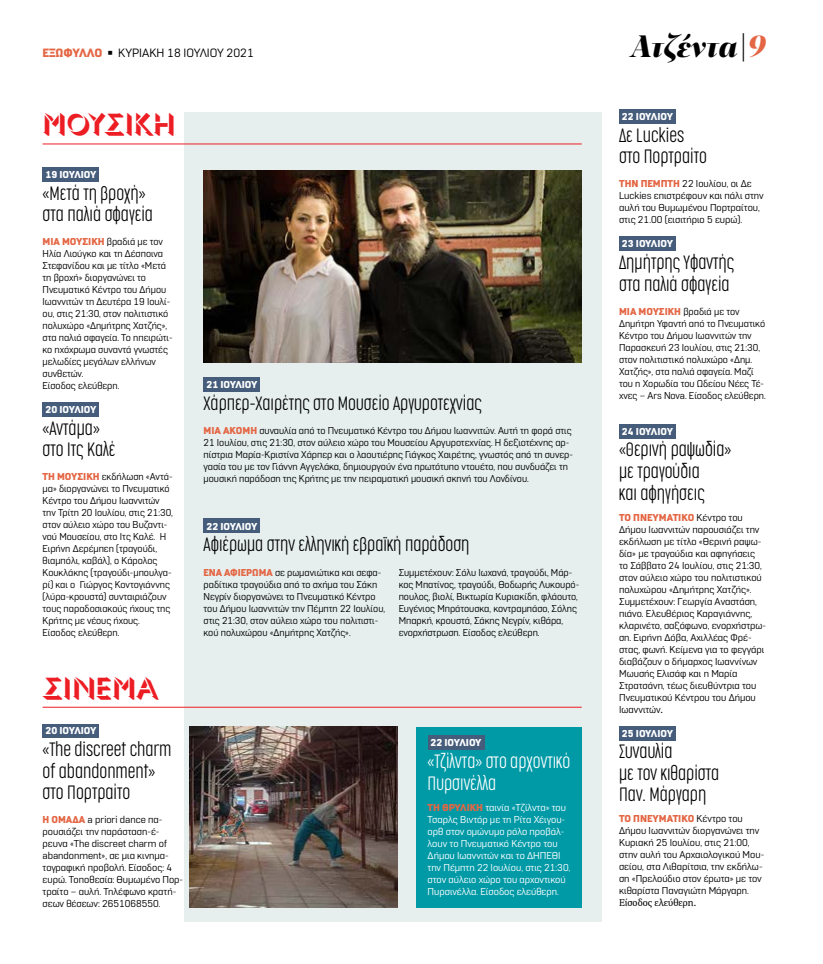
<style>
.page{position:relative;width:823px;height:964px;background:#fff}
.page>*{position:absolute;margin:0;border:0;box-sizing:border-box;transform-origin:0 0}
.t1{font:italic 900 32px "PF Regal Display Pro";color:#000}
.t2{font:300 30px "Gill Sans Nova Shadowed";color:#ed1d24}
.t3{font:200 18px/21.6px "Cocogoose Compressed";color:#000}
.t4{font:200 18px/21.6px "Cocogoose Compressed";color:#fff}
.t5{font:12px "Normative Pro";color:#000}
.t6{font:10px/12px "Normative Pro";color:#000}
.t7{font:10px/12px "Normative Pro";color:#fff}
.t8{font:900 10px "Normative Pro";color:#fff}
.t9{font:900 10px "Normative Pro";letter-spacing:-.02em;color:#fff}
.t10{font:10px "PFDIN Serif";color:#000}
.s1{font-weight:900;color:#e46644}
.s2{color:#e46644}
.s3{font-family:"PFDIN Serif"}
</style>
<div class="page">
<div style="left:183px;top:112px;width:418px;height:809px;background:#e6efee"></div>
<hr style="left:43px;top:707px;width:538px;height:1px;background:#ed1d24">
<div style="left:203px;top:378px;width:57px;height:14px;background:#455c7b"></div>
<div style="left:43px;top:724px;width:56px;height:14px;background:#455c7b"></div>
<div style="left:416px;top:727px;width:165px;height:180px;background:#009aa7"></div>
<div style="left:427px;top:736px;width:57px;height:14px;background:#455c7b"></div>
<hr style="left:43px;top:144px;width:538px;height:1px;background:#ed1d24">
<div style="left:43px;top:167px;width:56px;height:14px;background:#455c7b"></div>
<div style="left:43px;top:402px;width:56px;height:15px;background:#455c7b"></div>
<div style="left:618px;top:110px;width:57px;height:14px;background:#455c7b"></div>
<div style="left:618px;top:237px;width:57px;height:14px;background:#455c7b"></div>
<div style="left:618px;top:424px;width:57px;height:14px;background:#455c7b"></div>
<div style="left:618px;top:726px;width:57px;height:14px;background:#455c7b"></div>
<div style="left:203px;top:519px;width:57px;height:14px;background:#455c7b"></div>
<img style="left:203px;top:170px;width:378px;height:193px">
<img style="left:189px;top:726px;width:208px;height:181px">
<p class="t5" style="left:43px;top:46px;width:213px"><span class="s1">ΕΞΩΦΥΛΛΟ</span> ◾ ΚΥΡΙΑΚΗ 18 ΙΟΥΛΙΟΥ 2021</p>
<h2 class="t2" style="left:43px;top:106px;width:134px">ΜΟΥΣΙΚΗ</h2>
<p class="t8" style="left:45px;top:168px;width:53px">19 ΙΟΥΛΙΟΥ</p>
<h3 class="t3" style="left:43px;top:182px;width:112px">«Μετά τη βροχή» στα παλιά σφαγεία</h3>
<p class="t6" style="left:43px;top:236px;width:131px"><span class="s1">ΜΙΑ ΜΟΥΣΙΚΉ</span> βραδιά με τον<br>Ηλία Λιούγκο και τη Δέσποινα<br>Στεφανίδου και με τίτλο «Μετά τη βροχή» διοργανώνει το<br>Πνευματικό Κέντρο του Δήμου<br>Ιωαννιτών τη Δευτέρα 19 Ιουλί&shy;ου, στις 21:30, στον πολιτιστικό πολυχώρο «Δημήτρης Χατζής», στα παλιά σφαγεία. Το ηπειρώτι&shy;κο ηχόχρωμα συναντά γνωστές μελωδίες μεγάλων ελλήνων συνθετών.<br>Είσοδος ελεύθερη.</p>
<p class="t8" style="left:45px;top:403px;width:53px">20 ΙΟΥΛΙΟΥ</p>
<h3 class="t3" style="left:43px;top:417px;width:74px">«Αντάμα» στο Ιτς Καλέ</h3>
<p class="t6" style="left:43px;top:471px;width:132px"><span class="s1">ΤΗ ΜΟΥΣΙΚΉ</span> εκδήλωση «Αντά&shy;μα» διοργανώνει το Πνευματικό<br>Κέντρο του Δήμου Ιωαννιτών την Τρίτη 20 Ιουλίου, στις 21:30, στον αύλειο χώρο του Βυζαντι&shy;νού Μουσείου, στο Ιτς Καλέ. Η<br>Ειρήνη Δερέμπεη (τραγούδι, θιαμπόλι, καβάλ), ο Κάρολος<br>Κουκλάκης (τραγούδι-μπουλγα&shy;ρί) και ο Γιώργος Κοντογιάννης (λύρα-κρουστά) συνταιριάζουν τους παραδοσιακούς ήχους της<br>Κρήτης με νέους ήχους.<br>Είσοδος ελεύθερη.</p>
<h2 class="t2" style="left:43px;top:669px;width:117px">ΣΙΝΕΜΑ</h2>
<p class="t8" style="left:45px;top:725px;width:53px">20 ΙΟΥΛΙΟΥ</p>
<h3 class="t3" style="left:43px;top:738px;width:130px">«The discreet charm of abandonment» στο Πορτραίτο</h3>
<p class="t6" style="left:43px;top:814px;width:142px"><span class="s1">Η ΟΜΆΔΑ</span> a priori dance πα&shy;ρουσιάζει την παράσταση-έ&shy;ρευνα «The discreet charm of abandonment», σε μια κινημα&shy;τογραφική προβολή. Είσοδος: 4 ευρώ. Τοποθεσία: Θυμωμένο Πορ&shy;τραίτο – αυλή. Τηλέφωνο κρατή&shy;σεων θέσεων: 2651068550.</p>
<p class="t8" style="left:206px;top:379px;width:53px">21 ΙΟΥΛΙΟΥ</p>
<h3 class="t3" style="left:203px;top:392px;width:279px">Χάρπερ-Χαιρέτης στο Μουσείο Αργυροτεχνίας</h3>
<p class="t6" style="left:203px;top:424px;width:370px"><span class="s1">ΜΙΑ ΑΚΌΜΗ</span> συναυλία από το Πνευματικό Κέντρο του Δήμου Ιωαννιτών. Αυτή τη φορά στις 21 Ιουλίου, στις 21:30, στον αύλειο χώρο του Μουσείου Αργυροτεχνίας. H δεξιοτέχνης αρ&shy;πίστρια Μαρία-Κριστίνα Χάρπερ και ο λαουτιέρης Γιάγκος Χαιρέτης, γνωστός από τη συνερ&shy;γασία του με τον Γιάννη Αγγελάκα, δημιουργούν ένα πρωτότυπο ντουέτο, που συνδυάζει τη μουσική παράδοση της Κρήτης με την πειραματική μουσική σκηνή του Λονδίνου.</p>
<p class="t8" style="left:206px;top:520px;width:53px">22 ΙΟΥΛΙΟΥ</p>
<h3 class="t3" style="left:203px;top:533px;width:267px">Αφιέρωμα στην ελληνική εβραϊκή παράδοση</h3>
<p class="t6" style="left:203px;top:566px;width:183px"><span class="s1">ΈΝΑ ΑΦΙΈΡΩΜΑ</span> σε ρωμανιώτικα και σεφα&shy;ραδίτικα τραγούδια από το σχήμα του Σάκη Νεγρίν διοργανώνει το Πνευματικό Κέντρο του Δήμου Ιωαννιτών την Πέμπτη 22 Ιουλίου, στις 21:30, στον αύλειο χώρο του πολιτιστι&shy;κού πολυχώρου «Δημήτρης Χατζής».</p>
<p class="t6" style="left:398px;top:566px;width:182px">Συμμετέχουν: Σόλυ Ιωχανά, τραγούδι, Μάρ&shy;κος Μπατίνος, τραγούδι, Θοδωρής Λυκουρό&shy;πουλος, βιολί, Βικτωρία Κυριακίδη, φλάουτο, Ευγένιος Μπράτουσκα, κοντραμπάσο, Σόλης Μπαρκή, κρουστά, Σάκης Νεγρίν, κιθάρα, ενορχήστρωση. Είσοδος ελεύθερη.</p>
<p class="t8" style="left:430px;top:736px;width:53px">22 ΙΟΥΛΙΟΥ</p>
<h3 class="t4" style="left:427px;top:750px;width:144px">«Τζίλντα» στο αρχοντικό<br>Πυρσινέλλα</h3>
<p class="t7" style="left:427px;top:801px;width:144px"><span class="s1">ΤΗ ΘΡΥΛΙΚΉ</span> ταινία «Τζίλντα» του<br>Τσαρλς Βιντόρ με τη Ρίτα Χέιγου&shy;ορθ στον ομώνυμο ρόλο προβάλ&shy;λουν το Πνευματικό Κέντρο του<br>Δήμου Ιωαννιτών και το ΔΗΠΕΘΙ την Πέμπτη 22 Ιουλίου, στις 21:30, στον αύλειο χώρο του αρχοντικού<br>Πυρσινέλλα. Είσοδος ελεύθερη.</p>
<h1 class="t1" style="left:630px;top:26px;width:137px">Ατζέντα|<span class="s2">9</span></h1>
<p class="t9" style="left:621px;top:110px;width:53px">22 ΙΟΥΛΊΟΥ</p>
<h3 class="t3" style="left:618px;top:124px;width:89px">Δε Luckies στο Πορτραίτο</h3>
<p class="t6" style="left:618px;top:178px;width:146px"><span class="s1">ΤΗΝ ΠΈΜΠΤΗ</span> 22 Ιουλίου, οι Δε<br>Luckies επιστρέφουν και πάλι στην αυλή του Θυμωμένου Πορτραίτου, στις 21.00 (εισιτήριο 5 ευρώ).</p>
<p class="t8" style="left:621px;top:238px;width:53px">23 ΙΟΥΛΙΟΥ</p>
<h3 class="t3" style="left:618px;top:251px;width:116px">Δημήτρης Υφαντής στα παλιά σφαγεία</h3>
<p class="t6" style="left:618px;top:305px;width:148px"><span class="s1">ΜΙΑ ΜΟΥΣΙΚΉ</span> βραδιά με τον<br>Δημήτρη Υφαντή από το Πνευματικό<br>Κέντρο του Δήμου Ιωαννιτών την<br>Παρασκευή 23 Ιουλίου, στις 21:30, στον πολιτιστικό πολυχώρο «Δημ.<br>Χατζής», στα παλιά σφαγεία. Μαζί του η Χορωδία του Ωδείου Νέες Τέ&shy;χνες – Ars Nova. Είσοδος ελεύθερη.</p>
<p class="t8" style="left:621px;top:425px;width:53px">24 ΙΟΥΛΙΟΥ</p>
<h3 class="t3" style="left:618px;top:439px;width:114px">«Θερινή ραψωδία» με τραγούδια<br>και αφηγήσεις</h3>
<p class="t6" style="left:618px;top:511px;width:148px"><span class="s1">ΤΟ ΠΝΕΥΜΑΤΙΚΌ</span> Κέντρο του<br>Δήμου Ιωαννιτών παρουσιάζει την εκδήλωση με τίτλο «Θερινή ραψω&shy;δία» με τραγούδια και αφηγήσεις το Σάββατο 24 Ιουλίου, στις 21:30, στον αύλειο χώρο του πολιτιστικού πολυχώρου «Δημήτρης Χατζής».<br>Συμμετέχουν: Γεωργία Αναστάση, πιάνο. Ελευθέριος Καραγιάννης, κλαρινέτο, σαξόφωνο, ενορχήστρω&shy;ση. Ειρήνη Δόβα, Αχιλλέας Φρέ&shy;στας, φωνή. Κείμενα για το φεγγάρι διαβάζουν ο δήμαρχος Ιωαννίνων<br>Μωυσής Ελισάφ και η Μαρία<br>Στρατσάνη, τέως διευθύντρια του<br>Πνευματικού Κέντρου του Δήμου<br>Ιωαννιτών<span class="s3">.</span></p>
<p class="t9" style="left:621px;top:727px;width:53px">25 ΙΟΥΛΊΟΥ</p>
<h3 class="t3" style="left:618px;top:740px;width:102px">Συναυλία<br>με τον κιθαρίστα<br>Παν. Μάργαρη</h3>
<p class="t6" style="left:618px;top:813px;width:146px"><span class="s1">ΤΟ ΠΝΕΥΜΑΤΙΚΌ</span> Κέντρο του<br>Δήμου Ιωαννιτών διοργανώνει την<br>Κυριακή 25 Ιουλίου, στις 21:00, στην αυλή του Αρχαιολογικού Μου&shy;σείου, στα Λιθαρίτσια, την εκδήλω&shy;ση «Πρελούδιο στον έρωτα» με τον κιθαρίστα Παναγιώτη Μάργαρη.</p>
<p class="t10" style="left:618px;top:897px;width:79px">Είσοδος ελεύθερη.</p>
</div>
